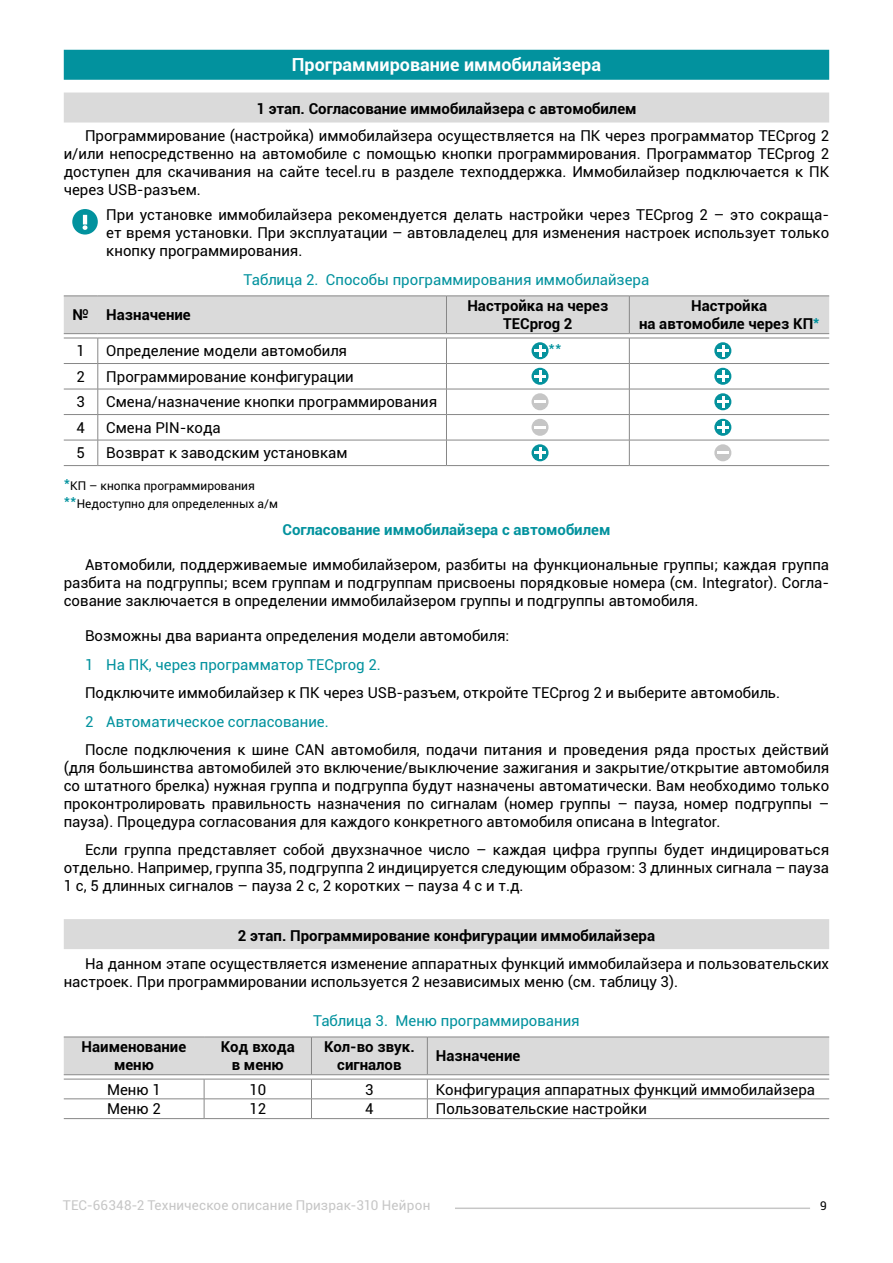
<style>
.page{position:relative;width:893px;height:1263px;background:#fff}
.page>*{position:absolute;margin:0;border:0;box-sizing:border-box;transform-origin:0 0}
.t1{font:700 18px "Roboto";color:#fff}
.t2{font:15px/18px "Roboto";color:#000;text-align:justify}
.t3{font:700 15px/18px "Roboto";color:#000;text-align:center}
.t4{font:15px "Roboto";color:#02929e}
.t5{font:700 15px "Roboto";color:#02929e}
.t6{font:13.5px "Roboto";letter-spacing:.015em;color:#c6c6c6}
.t7{font:12px/18px "Roboto";color:#000}
</style>
<div class="page">
<hr style="left:455px;top:1207px;width:355px;height:2px;background:#c6c6c6">
<div style="left:64px;top:50px;width:765px;height:30px;background:#02929e"></div>
<div style="left:64px;top:93px;width:765px;height:30px;background:#dadada"></div>
<div style="left:72px;top:209px;width:26px;height:26px;background:#02929e;border-radius:50%"></div>
<svg style="left:83px;top:215px;width:4px;height:15px"></svg>
<hr style="left:64px;top:465px;width:34px;height:1px;background:#878787">
<hr style="left:98px;top:465px;width:348px;height:1px;background:#878787">
<hr style="left:446px;top:465px;width:183px;height:1px;background:#878787">
<hr style="left:629px;top:465px;width:200px;height:1px;background:#878787">
<svg style="left:64px;top:296px;width:765px;height:169px"></svg>
<div style="left:64px;top:919px;width:765px;height:30px;background:#dadada"></div>
<svg style="left:64px;top:1038px;width:765px;height:80px"></svg>
<hr style="left:64px;top:1118px;width:140px;height:1px;background:#878787">
<hr style="left:204px;top:1118px;width:107px;height:1px;background:#878787">
<hr style="left:311px;top:1118px;width:116px;height:1px;background:#878787">
<hr style="left:427px;top:1118px;width:402px;height:1px;background:#878787">
<hr style="left:64px;top:1037px;width:140px;height:1px;background:#878787">
<hr style="left:204px;top:1037px;width:107px;height:1px;background:#878787">
<hr style="left:311px;top:1037px;width:116px;height:1px;background:#878787">
<hr style="left:427px;top:1037px;width:402px;height:1px;background:#878787">
<hr style="left:64px;top:1074px;width:140px;height:1px;background:#878787">
<hr style="left:204px;top:1074px;width:107px;height:1px;background:#878787">
<hr style="left:311px;top:1074px;width:116px;height:1px;background:#878787">
<hr style="left:427px;top:1074px;width:402px;height:1px;background:#878787">
<hr style="left:311px;top:1037px;width:1px;height:37px;background:#878787">
<hr style="left:427px;top:1037px;width:1px;height:37px;background:#878787">
<hr style="left:64px;top:1079px;width:140px;height:1px;background:#878787">
<hr style="left:204px;top:1079px;width:107px;height:1px;background:#878787">
<hr style="left:311px;top:1079px;width:116px;height:1px;background:#878787">
<hr style="left:427px;top:1079px;width:402px;height:1px;background:#878787">
<p class="t1" style="left:292px;top:52px;width:311px">Программирование иммобилайзера</p>
<p class="t3" style="left:256px;top:99px;width:382px">1 этап. Согласование иммобилайзера с автомобилем</p>
<p class="t2" style="left:64px;top:126px;width:767px;text-indent:21px">Программирование (настройка) иммобилайзера осуществляется на ПК через программатор TECprog 2 и/или непосредственно на автомобиле с помощью кнопки программирования. Программатор TECprog 2 доступен для скачивания на сайте tecel.ru в разделе техподдержка. Иммобилайзер подключается к ПК через USB-разъем.</p>
<p class="t2" style="left:106px;top:205px;width:724px">При установке иммобилайзера рекомендуется делать настройки через TECprog 2 – это сокраща&shy;ет время установки. При эксплуатации – автовладелец для изменения настроек использует только кнопку программирования.</p>
<p class="t4" style="left:244px;top:269px;width:407px">Таблица 2. Cпособы программирования иммобилайзера</p>
<p class="t3" style="left:73px;top:305px;width:120px">№ Назначение</p>
<p class="t3" style="left:467px;top:296px;width:143px">Настройка на через<br>TECprog 2</p>
<p class="t3" style="left:639px;top:296px;width:182px">Настройка<br>на автомобиле через КП<sup>*</sup></p>
<p class="t2" style="left:77px;top:341px;width:10px">1</p>
<p class="t2" style="left:106px;top:341px;width:242px">Определение модели автомобиля</p>
<p class="t4" style="left:549px;top:336px;width:14px">**</p>
<p class="t2" style="left:77px;top:367px;width:10px">2</p>
<p class="t2" style="left:106px;top:367px;width:249px">Программирование конфигурации</p>
<p class="t2" style="left:77px;top:392px;width:10px">3</p>
<p class="t2" style="left:106px;top:392px;width:332px">Смена/назначение кнопки программирования</p>
<p class="t2" style="left:77px;top:418px;width:10px">4</p>
<p class="t2" style="left:106px;top:418px;width:116px">Смена PIN-кода</p>
<p class="t2" style="left:77px;top:443px;width:10px">5</p>
<p class="t2" style="left:106px;top:443px;width:243px">Возврат к заводским установкам</p>
<p class="t7" style="left:64px;top:476px;width:216px"><sup>*</sup>КП – кнопка программирования <sup>**</sup>Недоступно для определенных а/м</p>
<p class="t5" style="left:283px;top:519px;width:329px">Согласование иммобилайзера с автомобилем</p>
<p class="t2" style="left:64px;top:555px;width:767px;text-indent:21px">Автомобили, поддерживаемые иммобилайзером, разбиты на функциональные группы; каждая группа разбита на подгруппы; всем группам и подгруппам присвоены порядковые номера (см. Integrator). Согла&shy;сование заключается в определении иммобилайзером группы и подгруппы автомобиля.</p>
<p class="t2" style="left:85px;top:626px;width:426px">Возможны два варианта определения модели автомобиля:</p>
<p class="t4" style="left:85px;top:654px;width:297px">1 На ПК, через программатор TECprog 2.</p>
<p class="t2" style="left:85px;top:683px;width:697px">Подключите иммобилайзер к ПК через USB-разъем, откройте TECprog 2 и выберите автомобиль.</p>
<p class="t4" style="left:85px;top:711px;width:245px">2 Автоматическое согласование.</p>
<p class="t2" style="left:64px;top:740px;width:767px;text-indent:21px">После подключения к шине CAN автомобиля, подачи питания и проведения ряда простых действий (для большинства автомобилей это включение/выключение зажигания и закрытие/открытие автомобиля со штатного брелка) нужная группа и подгруппа будут назначены автоматически. Вам необходимо только проконтролировать правильность назначения по сигналам (номер группы – пауза, номер подгруппы – пауза). Процедура согласования для каждого конкретного автомобиля описана в Integrator.</p>
<p class="t2" style="left:64px;top:840px;width:767px;text-indent:21px">Если группа представляет собой двухзначное число – каждая цифра группы будет индицироваться отдельно. Например, группа 35, подгруппа 2 индицируется следующим образом: 3 длинных сигнала – пауза 1 с, 5 длинных сигналов – пауза 2 с, 2 коротких – пауза 4 с и т.д.</p>
<p class="t3" style="left:238px;top:926px;width:419px">2 этап. Программирование конфигурации иммобилайзера</p>
<p class="t2" style="left:64px;top:954px;width:767px;text-indent:21px">На данном этапе осуществляется изменение аппаратных функций иммобилайзера и пользовательских настроек. При программировании используется 2 независимых меню (см. таблицу 3).</p>
<p class="t4" style="left:313px;top:1010px;width:268px">Таблица 3. Меню программирования</p>
<p class="t3" style="left:82px;top:1037px;width:106px">Наименование меню</p>
<p class="t3" style="left:221px;top:1037px;width:76px">Код входа в меню</p>
<p class="t3" style="left:324px;top:1037px;width:92px">Кол-во звук. сигналов</p>
<p class="t3" style="left:436px;top:1046px;width:86px">Назначение</p>
<p class="t2" style="left:107px;top:1080px;width:55px">Меню 1</p>
<p class="t2" style="left:249px;top:1080px;width:18px">10</p>
<p class="t2" style="left:365px;top:1080px;width:10px">3</p>
<p class="t2" style="left:436px;top:1080px;width:381px">Конфигурация аппаратных функций иммобилайзера</p>
<p class="t2" style="left:107px;top:1099px;width:55px">Меню 2</p>
<p class="t2" style="left:249px;top:1099px;width:18px">12</p>
<p class="t2" style="left:365px;top:1099px;width:10px">4</p>
<p class="t2" style="left:436px;top:1099px;width:213px">Пользовательские настройки</p>
<p class="t6" style="left:63px;top:1196px;width:369px">TEC-66348-2 Техническое описание Призрак-310 Нейрон</p>
<p class="t7" style="left:820px;top:1196px;width:8px">9</p>
</div>
